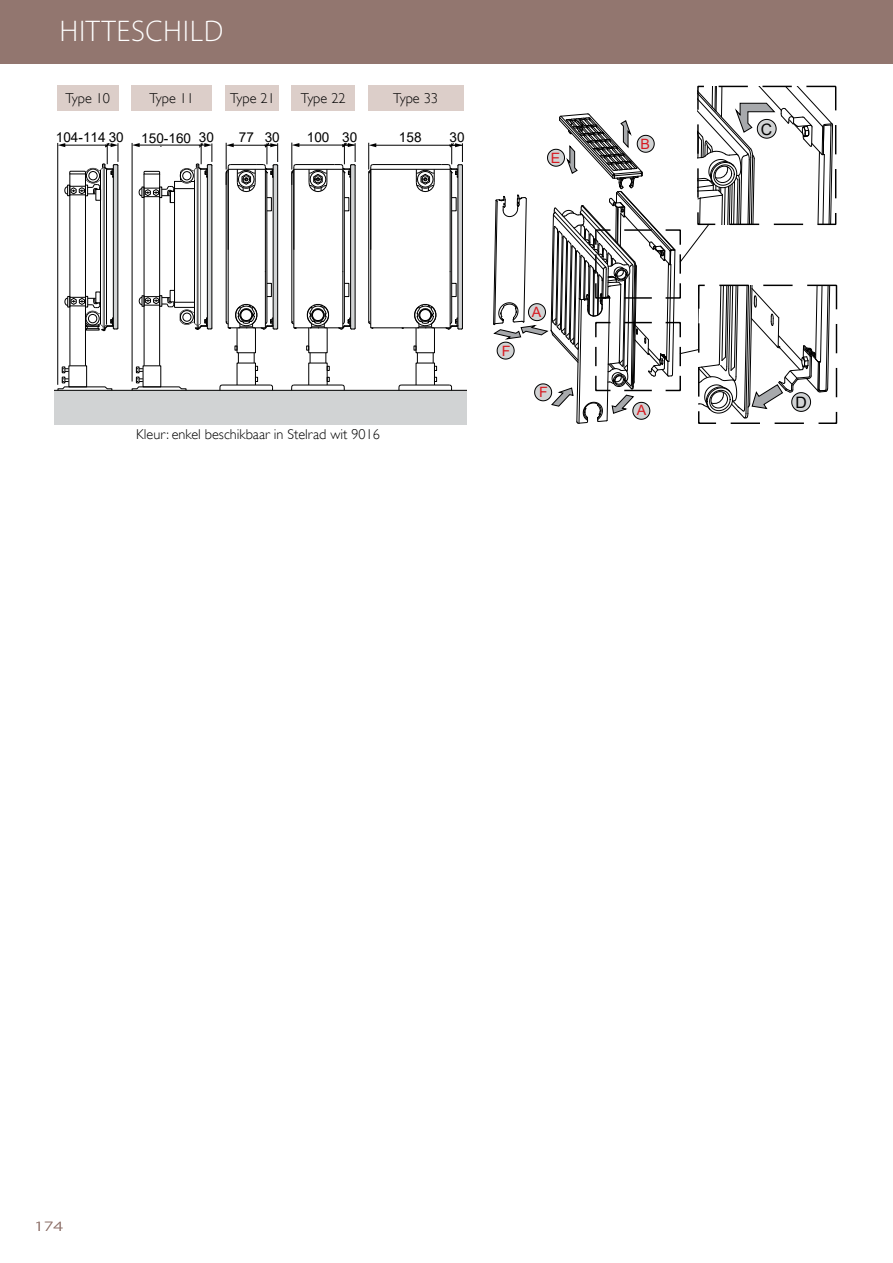
<style>
.page{position:relative;width:893px;height:1263px;background:#fff}
.page>*{position:absolute;margin:0;border:0;box-sizing:border-box;transform-origin:0 0}
.t1{font:300 30px "Myriad Pro";letter-spacing:.02em;color:#fff}
.t2{font:15.75px "Arial";color:#010101}
.t3{font:300 14.25px "Gill Sans";color:#000}
.t4{font:14.25px "Arial";color:#d71920}
.t5{font:300 14.25px "Myriad Pro";color:#92766f;scale:1.4 1}
.t6{font:13.65px "Arial";color:#000}
</style>
<div class="page">
<div style="left:0;top:0;width:893px;height:64px;background:#92766f"></div>
<svg style="left:493px;top:86px;width:340px;height:338px"></svg>
<svg style="left:54px;top:142px;width:412px;height:282px"></svg>
<div style="left:57px;top:85px;width:62px;height:26px;background:#dccec9"></div>
<div style="left:131px;top:85px;width:81px;height:26px;background:#dccec9"></div>
<div style="left:291px;top:85px;width:64px;height:26px;background:#dccec9"></div>
<div style="left:226px;top:85px;width:53px;height:26px;background:#dccec9"></div>
<div style="left:368px;top:85px;width:95px;height:26px;background:#dccec9"></div>
<h1 class="t1" style="left:60px;top:13px;width:165px">HITTESCHILD</h1>
<p class="t3" style="left:65px;top:90px;width:46px">Type 10</p>
<p class="t3" style="left:149px;top:90px;width:46px">Type 11</p>
<p class="t3" style="left:230px;top:90px;width:46px">Type 21</p>
<p class="t3" style="left:301px;top:90px;width:46px">Type 22</p>
<p class="t3" style="left:393px;top:90px;width:46px">Type 33</p>
<p class="t6" style="left:56px;top:127px;width:70px">104-114 30</p>
<p class="t6" style="left:141px;top:128px;width:74px">150-160 30</p>
<p class="t6" style="left:239px;top:128px;width:42px">77 30</p>
<p class="t6" style="left:307px;top:127px;width:52px">100 30</p>
<p class="t6" style="left:399px;top:128px;width:24px">158</p>
<p class="t6" style="left:449px;top:128px;width:17px">30</p>
<p class="t4" style="left:551px;top:148px;width:11px">E</p>
<p class="t3" style="left:136px;top:425px;width:245px">Kleur: enkel beschikbaar in Stelrad wit 9016</p>
<p class="t4" style="left:502px;top:341px;width:10px">F</p>
<p class="t4" style="left:532px;top:302px;width:11px">A</p>
<p class="t4" style="left:539px;top:382px;width:10px">F</p>
<p class="t4" style="left:640px;top:134px;width:11px">B</p>
<p class="t4" style="left:637px;top:400px;width:11px">A</p>
<p class="t2" style="left:761px;top:118px;width:13px">C</p>
<p class="t2" style="left:795px;top:391px;width:13px">D</p>
<p class="t5" style="left:34px;top:1218px;width:22px">174</p>
</div>
